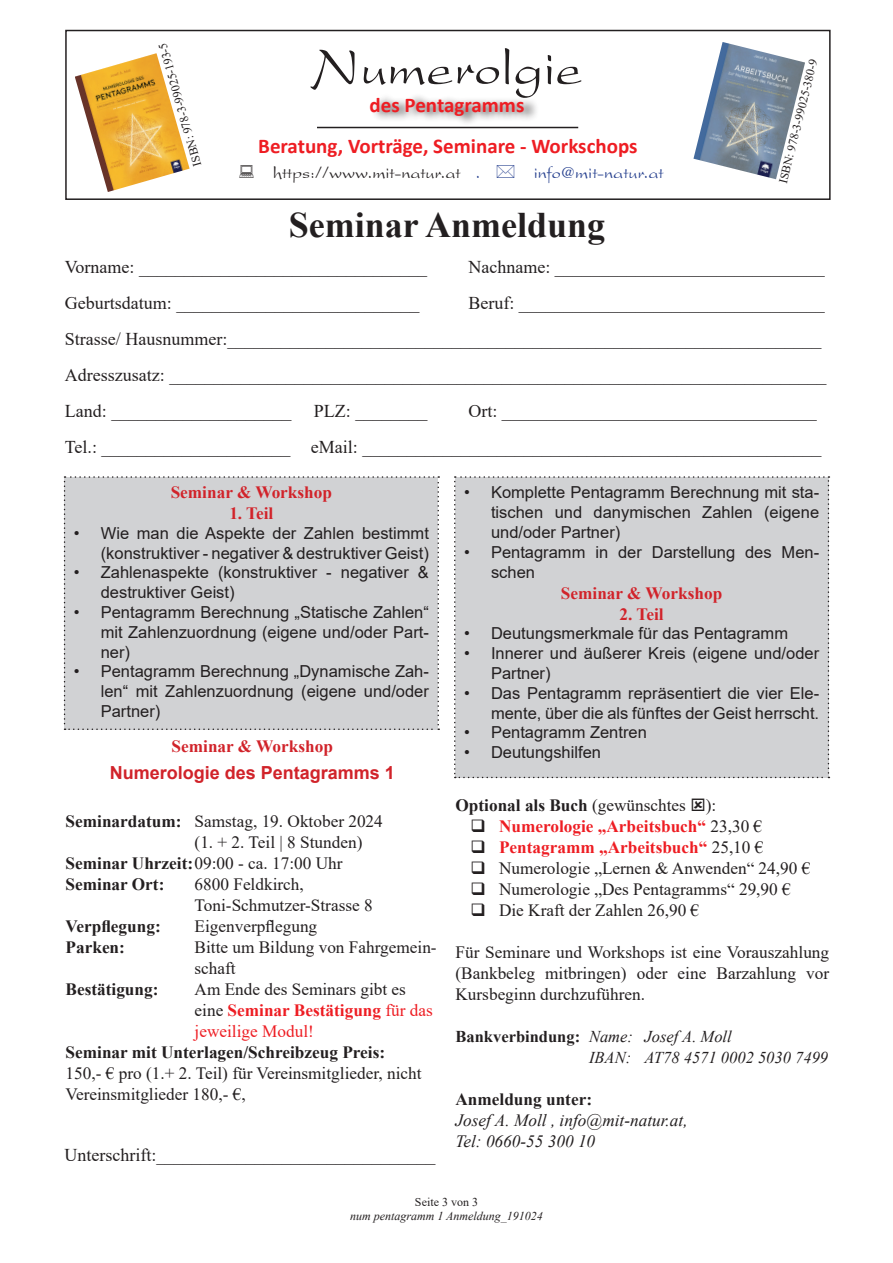
<style>
.page{position:relative;width:893px;height:1263px;background:#fff}
.page>*{position:absolute;margin:0;border:0;box-sizing:border-box;transform-origin:0 0}
.t1{font:54px "President Plain";color:#231f20}
.t2{font:700 36px "Times New Roman";color:#231f20}
.t3{font:700 21px "Calibri";color:#ee1d23}
.t4{font:18px/36px "Times New Roman";color:#231f20}
.t5{font:700 18px "Arial";color:#d1232a}
.t6{font:18px "President Plain";color:#231f20}
.t7{font:18px "President Plain";color:#253f8e}
.t8{font:17.25px/21px "Times New Roman";color:#231f20}
.t9{font:700 17.25px "Times New Roman";color:#231f20}
.t10{font:700 17.25px "Times New Roman";color:#ee1d23}
.t11{font:700 17.25px "Times New Roman";color:#d1232a}
.t12{font:italic 17.25px/21px "Times New Roman";color:#231f20}
.t13{font:16.5px/19.8px "Arial";color:#231f20}
.t14{font:italic 16.5px/21px "Times New Roman";color:#231f20}
.t15{font:12px "Times New Roman";color:#231f20}
.t16{font:italic 12px "Times New Roman";color:#231f20}
.s1{color:#253f8e}
.s2{font-weight:700}
.s3{font-weight:700;color:#ee1d23}
.s4{color:#ee1d23}
.s5{font-weight:400}
.s6{color:#231f20}
.s7{font-weight:400;color:#231f20}
.s8{font-weight:700;font-style:normal}
</style>
<div class="page">
<div style="left:371px;top:93px;width:169px;height:33px;background:#231f20;opacity:.75"></div>
<div style="left:65px;top:30px;width:766px;height:170px;border:2px solid #231f20"></div>
<hr style="left:317px;top:127px;width:261px;height:1px;background:#231f20">
<img style="left:75px;top:53px;width:115px;height:139px">
<img style="left:693px;top:42px;width:112px;height:137px">
<div style="left:64px;top:476px;width:375px;height:254px;background:#d1d2d4"></div>
<div style="left:454px;top:476px;width:375px;height:302px;background:#d1d2d4"></div>
<p class="t15" style="left:189px;top:168px;width:129px;rotate:-106deg">ISBN: 978-3-99025-193-5</p>
<h1 class="t1" style="left:312px;top:37px;width:272px">Numerolgie</h1>
<p class="t15" style="left:775px;top:181px;width:129px;rotate:-76deg">ISBN: 978-3-99025-380-9</p>
<p class="t3" style="left:370px;top:90px;width:156px">des Pentagramms</p>
<p class="t3" style="left:258px;top:131px;width:381px">Beratung, Vorträge, Seminare - Workschops</p>
<p class="t6" style="left:273px;top:162px;width:209px">https://www.mit-natur.at <span class="s1">.</span></p>
<p class="t7" style="left:534px;top:162px;width:131px">info@mit-natur.at</p>
<h2 class="t2" style="left:289px;top:199px;width:318px">Seminar Anmeldung</h2>
<p class="t4" style="left:65px;top:248px;width:364px">Vorname: ________________________________</p>
<p class="t4" style="left:468px;top:248px;width:358px">Nachname: ______________________________</p>
<p class="t4" style="left:65px;top:284px;width:356px">Geburtsdatum: ___________________________</p>
<p class="t4" style="left:65px;top:284px;width:763px;text-indent:404px">Beruf: __________________________________ Strasse/ Hausnummer:__________________________________________________________________ Adresszusatz: _________________________________________________________________________ Land: ____________________</p>
<p class="t4" style="left:65px;top:392px;width:758px;text-align:right">Ort: ___________________________________<br>Tel.: _____________________ eMail: ___________________________________________________</p>
<p class="t4" style="left:314px;top:392px;width:115px">PLZ: ________</p>
<p class="t11" style="left:171px;top:480px;width:163px">Seminar &amp; Workshop</p>
<p class="t11" style="left:229px;top:501px;width:46px">1. Teil</p>
<p class="t13" style="left:74px;top:523px;width:357px;text-align:right">• Wie man die Aspekte der Zahlen bestimmt (konstruktiver - negativer &amp; destruktiver Geist)</p>
<p class="t13" style="left:101px;top:563px;width:330px;text-indent:-27px">• Zahlenaspekte (konstruktiver - negativer &amp; destruktiver Geist)</p>
<p class="t13" style="left:101px;top:602px;width:330px;text-align:justify;text-indent:-27px">• Pentagramm Berechnung „Statische Zahlen“ mit Zahlenzuordnung (eigene und/oder Part&shy;ner)</p>
<p class="t13" style="left:101px;top:662px;width:330px;text-align:justify;text-indent:-27px">• Pentagramm Berechnung „Dynamische Zah&shy;len“ mit Zahlenzuordnung (eigene und/oder Partner)</p>
<p class="t11" style="left:172px;top:734px;width:163px">Seminar &amp; Workshop</p>
<p class="t5" style="left:110px;top:760px;width:287px">Numerologie des Pentagramms 1</p>
<p class="t8" style="left:66px;top:810px;width:319px"><span class="s2">Seminardatum:</span> Samstag, 19. Oktober 2024</p>
<p class="t8" style="left:195px;top:831px;width:169px">(1. + 2. Teil | 8 Stunden)</p>
<p class="t8" style="left:66px;top:852px;width:279px"><span class="s2">Seminar Uhrzeit:</span>09:00 - ca. 17:00 Uhr</p>
<p class="t9" style="left:66px;top:872px;width:100px">Seminar Ort:</p>
<p class="t8" style="left:195px;top:873px;width:180px">6800 Feldkirch,<br>Toni-Schmutzer-Strasse 8</p>
<p class="t9" style="left:66px;top:914px;width:97px">Verpflegung:</p>
<p class="t8" style="left:195px;top:915px;width:124px">Eigenverpflegung</p>
<p class="t9" style="left:66px;top:935px;width:61px">Parken:</p>
<p class="t8" style="left:195px;top:936px;width:244px">Bitte um Bildung von Fahrgemein&shy;schaft</p>
<p class="t9" style="left:66px;top:977px;width:94px">Bestätigung:</p>
<p class="t8" style="left:195px;top:978px;width:240px">Am Ende des Seminars gibt es eine <span class="s3">Seminar Bestätigung</span> <span class="s4">für das jeweilige Modul!</span></p>
<p class="t9" style="left:66px;top:1040px;width:321px">Seminar mit Unterlagen/Schreibzeug Preis:</p>
<p class="t8" style="left:66px;top:1062px;width:357px">150,- € pro (1.+ 2. Teil) für Vereinsmitglieder, nicht<br>Vereinsmitglieder 180,- €,</p>
<p class="t4" style="left:64px;top:1136px;width:372px">Unterschrift:_______________________________</p>
<p class="t13" style="left:491px;top:482px;width:330px;text-align:justify;text-indent:-27px">• Komplette Pentagramm Berechnung mit sta&shy;tischen und danymischen Zahlen (eigene und/oder Partner)</p>
<p class="t13" style="left:491px;top:542px;width:330px;text-indent:-27px">• Pentagramm in der Darstellung des Men&shy;schen</p>
<p class="t11" style="left:561px;top:580px;width:163px">Seminar &amp; Workshop</p>
<p class="t11" style="left:619px;top:601px;width:46px">2. Teil</p>
<p class="t13" style="left:464px;top:623px;width:326px">• Deutungsmerkmale für das Pentagramm</p>
<p class="t13" style="left:491px;top:643px;width:330px;text-indent:-27px">• Innerer und äußerer Kreis (eigene und/oder<br>Partner)</p>
<p class="t13" style="left:464px;top:683px;width:357px;text-align:right">• Das Pentagramm repräsentiert die vier Ele&shy;mente, über die als fünftes der Geist herrscht.</p>
<p class="t13" style="left:464px;top:722px;width:184px">• Pentagramm Zentren</p>
<p class="t13" style="left:464px;top:742px;width:139px">• Deutungshilfen</p>
<p class="t9" style="left:455px;top:793px;width:262px">Optional als Buch <span class="s5">(gewünschtes ):</span></p>
<p class="t10" style="left:470px;top:814px;width:293px"><span class="s6">❑</span> Numerologie „Arbeitsbuch“ <span class="s7">23,30 €</span></p>
<p class="t10" style="left:470px;top:835px;width:294px"><span class="s6">❑</span> Pentagramm „Arbeitsbuch“ <span class="s7">25,10 €</span></p>
<p class="t8" style="left:470px;top:857px;width:341px">❑ Numerologie „Lernen &amp; Anwenden“ 24,90 €</p>
<p class="t8" style="left:470px;top:878px;width:322px">❑ Numerologie „Des Pentagramms“ 29,90 €</p>
<p class="t8" style="left:470px;top:899px;width:230px">❑ Die Kraft der Zahlen 26,90 €</p>
<p class="t8" style="left:455px;top:941px;width:375px;text-align:justify">Für Seminare und Workshops ist eine Vorauszahlung (Bankbeleg mitbringen) oder eine Barzahlung vor Kursbeginn durchzuführen.</p>
<p class="t14" style="left:589px;top:1026px;width:241px;text-indent:-134px"><span class="s8">Bankverbindung:</span> Name: Josef A. Moll<br>IBAN: AT78 4571 0002 5030 7499</p>
<p class="t9" style="left:455px;top:1087px;width:138px">Anmeldung unter:</p>
<p class="t12" style="left:455px;top:1109px;width:234px">Josef A. Moll , info@mit-natur.at,<br>Tel: 0660-55 300 10</p>
<p class="t15" style="left:415px;top:1193px;width:64px">Seite 3 von 3</p>
<p class="t16" style="left:350px;top:1208px;width:194px">num pentagramm 1 Anmeldung_191024</p>
</div>
